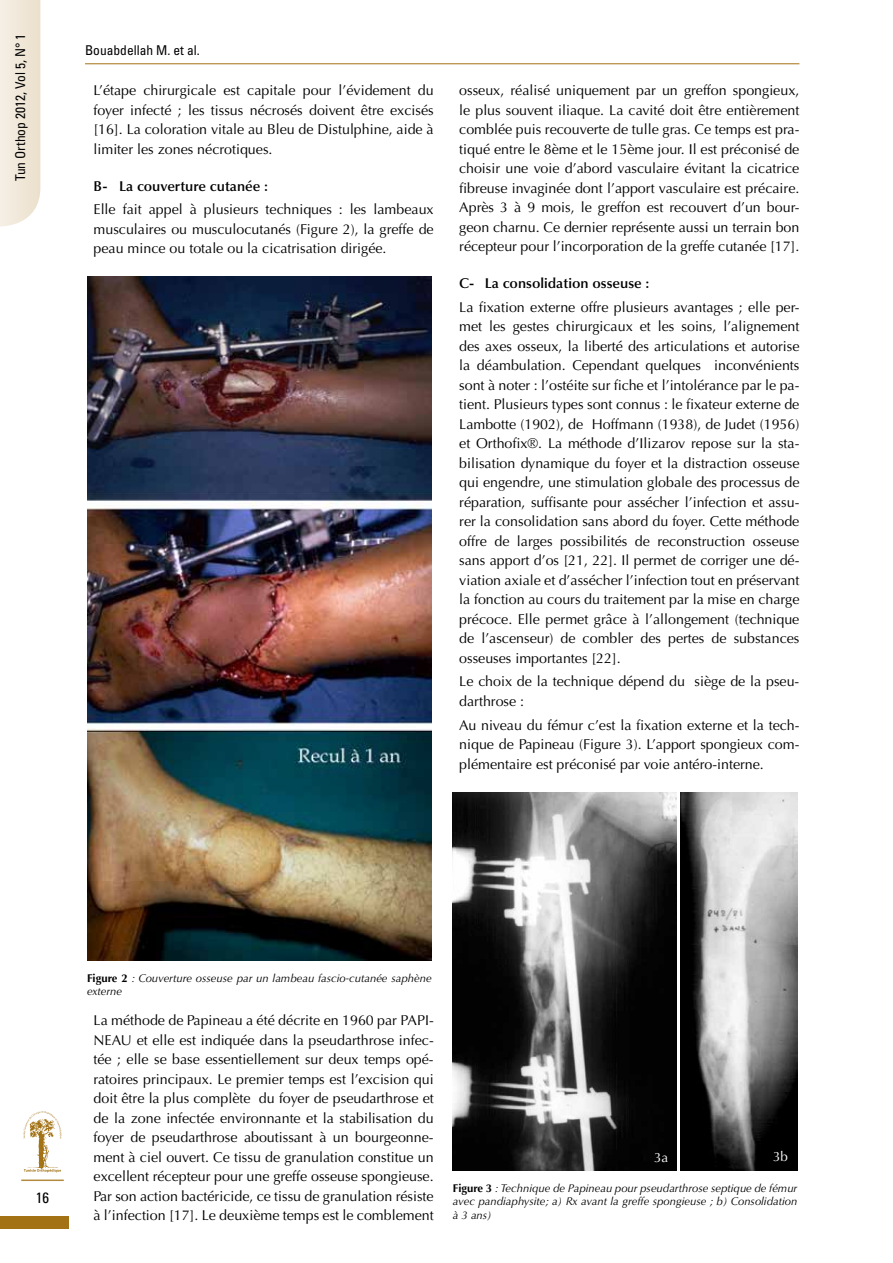
<style>
.page{position:relative;width:893px;height:1263px;background:#fff}
.page>*{position:absolute;margin:0;border:0;box-sizing:border-box;transform-origin:0 0}
.t1{font:condensed 15px "Univers LT Std";color:#000}
.t2{font:14.25px/19.5px "Optima LT Std";color:#000;text-align:justify}
.t3{font:600 14.25px "Optima LT Std";color:#000}
.t4{font:condensed 13.5px "Univers LT Std";color:#000}
.t5{font:13.5px "Optima LT Std";color:#fff}
.t6{font:italic 11.25px/13.5px "Optima LT Std";color:#000}
.s1{font-weight:700;font-style:normal}
</style>
<div class="page">
<hr style="left:85px;top:63px;width:714px;height:1px;background:#a27214">
<svg style="left:23px;top:1111px;width:39px;height:61px"></svg>
<hr style="left:21px;top:1179px;width:43px;height:2px;background:#b48a3f">
<div style="left:0;top:1216px;width:68px;height:13px;background:#a27214"></div>
<svg style="left:0;top:0;width:40px;height:226px;background:#f1e8da"></svg>
<img style="left:87px;top:277px;width:345px;height:684px">
<img style="left:453px;top:792px;width:223px;height:379px">
<img style="left:680px;top:792px;width:117px;height:379px">
<p class="t4" style="left:12px;top:181px;width:149px;rotate:-90deg">Tun Orthop 2012, Vol 5, N° 1</p>
<p class="t4" style="left:85px;top:42px;width:116px">Bouabdellah M. et al.</p>
<p class="t2" style="left:94px;top:81px;width:342px">L’étape chirurgicale est capitale pour l’évidement du foyer infecté ; les tissus nécrosés doivent être excisés [16]. La coloration vitale au Bleu de Distulphine, aide à limiter les zones nécrotiques.</p>
<p class="t3" style="left:94px;top:177px;width:176px">B- La couverture cutanée :</p>
<p class="t2" style="left:94px;top:200px;width:342px">Elle fait appel à plusieurs techniques : les lambeaux musculaires ou musculocutanés (Figure 2), la greffe de peau mince ou totale ou la cicatrisation dirigée.</p>
<p class="t2" style="left:459px;top:81px;width:342px">osseux, réalisé uniquement par un greffon spongieux, le plus souvent iliaque. La cavité doit être entièrement comblée puis recouverte de tulle gras. Ce temps est pra&shy;tiqué entre le 8ème et le 15ème jour. Il est préconisé de choisir une voie d’abord vasculaire évitant la cicatrice fibreuse invaginée dont l’apport vasculaire est précaire.<br>Après 3 à 9 mois, le greffon est recouvert d’un bour&shy;geon charnu. Ce dernier représente aussi un terrain bon récepteur pour l’incorporation de la greffe cutanée [17].</p>
<p class="t3" style="left:459px;top:275px;width:192px">C- La consolidation osseuse :</p>
<p class="t2" style="left:459px;top:297px;width:342px">La fixation externe offre plusieurs avantages ; elle per&shy;met les gestes chirurgicaux et les soins, l’alignement des axes osseux, la liberté des articulations et autorise la déambulation. Cependant quelques inconvénients sont à noter : l’ostéite sur fiche et l’intolérance par le pa&shy;tient. Plusieurs types sont connus : le fixateur externe de Lambotte (1902), de Hoffmann (1938), de Judet (1956) et Orthofix®. La méthode d’Ilizarov repose sur la sta&shy;bilisation dynamique du foyer et la distraction osseuse qui engendre, une stimulation globale des processus de réparation, suffisante pour assécher l’infection et assu&shy;rer la consolidation sans abord du foyer. Cette méthode offre de larges possibilités de reconstruction osseuse sans apport d’os [21, 22]. Il permet de corriger une dé&shy;viation axiale et d’assécher l’infection tout en préservant la fonction au cours du traitement par la mise en charge précoce. Elle permet grâce à l’allongement (technique de l’ascenseur) de combler des pertes de substances osseuses importantes [22].</p>
<p class="t2" style="left:459px;top:672px;width:342px">Le choix de la technique dépend du siège de la pseu&shy;darthrose :</p>
<p class="t2" style="left:459px;top:715px;width:342px">Au niveau du fémur c’est la fixation externe et la tech&shy;nique de Papineau (Figure 3). L’apport spongieux com&shy;plémentaire est préconisé par voie antéro-interne.</p>
<p class="t1" style="left:36px;top:1188px;width:15px">16</p>
<p class="t6" style="left:87px;top:971px;width:346px"><span class="s1">Figure 2</span> : Couverture osseuse par un lambeau fascio-cutanée saphène externe</p>
<p class="t2" style="left:94px;top:1011px;width:342px">La méthode de Papineau a été décrite en 1960 par PAPI-<br>NEA</p>
<p class="t2" style="left:94px;top:1030px;width:342px;text-indent:27px">U et elle est indiquée dans la pseudarthrose infec&shy;tée ; elle se base essentiellement sur deux temps opé&shy;ratoires principaux. Le premier temps est l’excision qui doit être la plus complète du foyer de pseudarthrose et de la zone infectée environnante et la stabilisation du foyer de pseudarthrose aboutissant à un bourgeonne&shy;ment à ciel ouvert. Ce tissu de granulation constitue un excellent récepteur pour une greffe osseuse spongieuse.<br>Par son action bactéricide, ce tissu de granulation résiste à l’infection [17]. Le deuxième temps est le comblement</p>
<p class="t5" style="left:654px;top:1150px;width:16px">3a</p>
<p class="t5" style="left:773px;top:1149px;width:17px">3b</p>
<p class="t6" style="left:453px;top:1181px;width:346px;text-align:justify"><span class="s1">Figure 3</span> : Technique de Papineau pour pseudarthrose septique de fémur avec pandiaphysite; a) Rx avant la greffe spongieuse ; b) Consolidation à 3 ans)</p>
</div>
